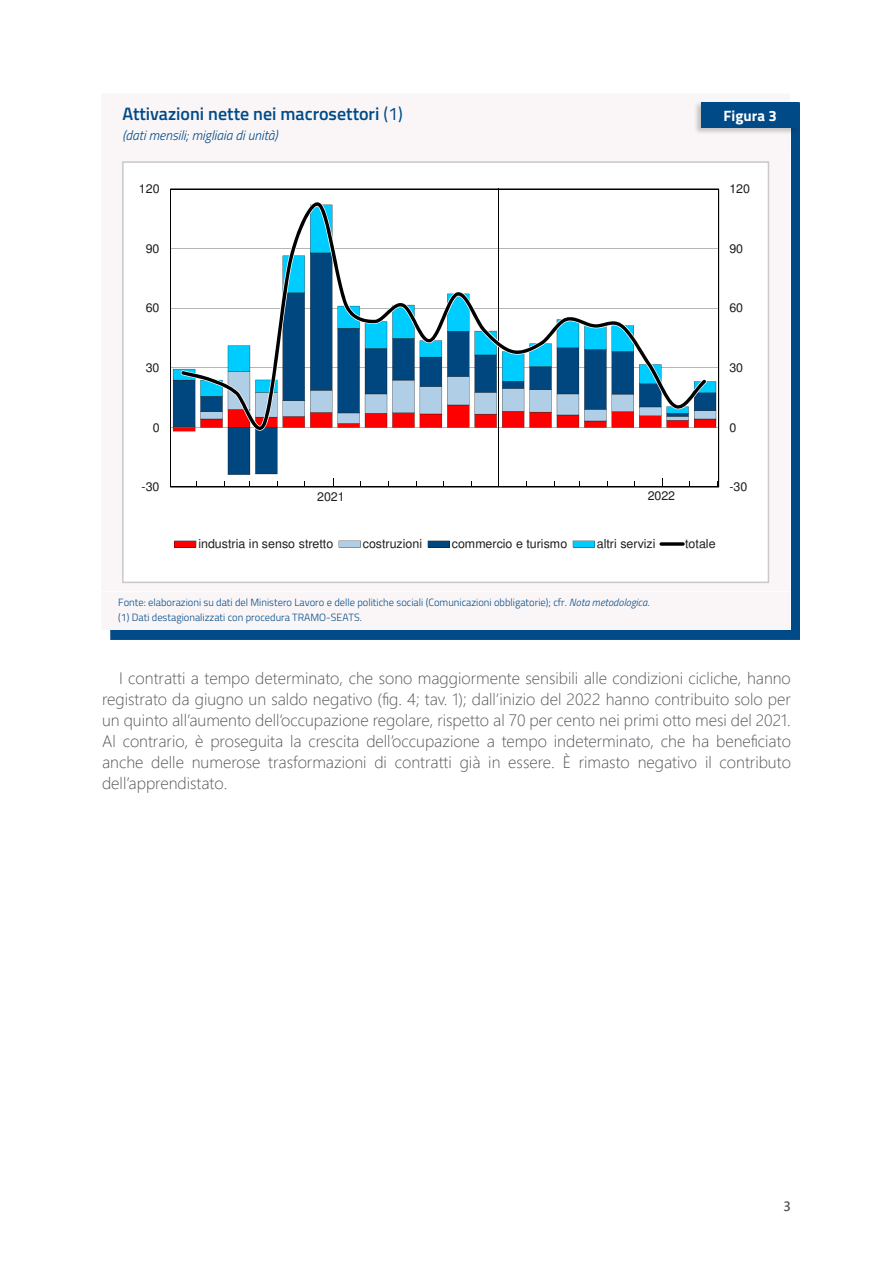
<style>
.page{position:relative;width:893px;height:1263px;background:#fff}
.page>*{position:absolute;margin:0;border:0;box-sizing:border-box;transform-origin:0 0}
.t1{font:600 18px "Titillium";color:#004a87}
.t2{font:300 16.5px/21px "Segoe UI";color:#54555a;text-align:justify}
.t3{font:700 15px "Titillium";color:#fff}
.t4{font:italic 300 13.5px "Titillium";color:#004a87}
.t5{font:600 13.5px "Segoe UI";color:#54555a}
.t6{font:12.45px "Helvetica";color:#1d1d1b}
.t7{font:300 10.5px/15.5px "Titillium";color:#004a87}
.t8{font:700 9px "Helvetica";letter-spacing:-.01em;color:#1d1d1b}
.s1{font-weight:400}
.s2{font-style:italic}
.s3{color:#00e1f8}
</style>
<div class="page">
<div style="left:110px;top:102px;width:689px;height:537px;background:#004a87"></div>
<div style="left:110px;top:102px;width:680px;height:528px;background:#faf6f7"></div>
<hr style="left:790px;top:153px;width:1px;height:438px;background:#fff">
<hr style="left:101px;top:591px;width:689px;height:1px;background:#fff">
<div style="left:123px;top:162px;width:645px;height:420px;background:#fff"></div>
<svg style="left:171px;top:248px;width:547px;height:239px"></svg>
<svg style="left:173px;top:413px;width:543px;height:62px"></svg>
<svg style="left:173px;top:248px;width:543px;height:165px"></svg>
<hr style="left:171px;top:189px;width:548px;height:1px;background:#000">
<hr style="left:718px;top:189px;width:1px;height:298px;background:#000">
<hr style="left:170px;top:189px;width:1px;height:298px;background:#000">
<hr style="left:171px;top:487px;width:548px;height:1px;background:#000">
<hr style="left:498px;top:189px;width:1px;height:298px;background:#000">
<svg style="left:181px;top:202px;width:525px;height:228px"></svg>
<svg style="left:174px;top:541px;width:22px;height:6px"></svg>
<svg style="left:339px;top:541px;width:22px;height:6px"></svg>
<svg style="left:428px;top:541px;width:22px;height:6px"></svg>
<svg style="left:573px;top:541px;width:22px;height:6px"></svg>
<svg style="left:660px;top:542px;width:25px;height:4px"></svg>
<div style="left:122px;top:161px;width:647px;height:422px;border:2px solid #cac8cb"></div>
<div style="left:694px;top:101px;width:106px;height:34px;background:#1d1d1b;opacity:.25"></div>
<div style="left:701px;top:102px;width:98px;height:26px;background:#004a87"></div>
<p class="t1" style="left:122px;top:100px;width:282px">Attivazioni nette nei macrosettori <span class="s1">(1)</span></p>
<p class="t4" style="left:122px;top:126px;width:157px">(dati mensili; migliaia di unità)</p>
<p class="t3" style="left:724px;top:104px;width:55px">Figura 3</p>
<p class="t6" style="left:139px;top:184px;width:22px">120</p>
<p class="t6" style="left:729px;top:184px;width:22px">120</p>
<p class="t6" style="left:146px;top:244px;width:15px">90</p>
<p class="t6" style="left:729px;top:244px;width:15px">90</p>
<p class="t6" style="left:146px;top:303px;width:15px">60</p>
<p class="t6" style="left:729px;top:303px;width:15px">60</p>
<p class="t6" style="left:146px;top:363px;width:15px">30</p>
<p class="t6" style="left:153px;top:422px;width:8px">0</p>
<p class="t6" style="left:729px;top:363px;width:15px">30</p>
<p class="t6" style="left:729px;top:422px;width:8px">0</p>
<p class="t6" style="left:142px;top:482px;width:19px">-30</p>
<p class="t6" style="left:317px;top:491px;width:29px">2021</p>
<p class="t6" style="left:648px;top:491px;width:29px">2022</p>
<p class="t6" style="left:729px;top:482px;width:19px">-30</p>
<p class="t6" style="left:198px;top:539px;width:136px">industria in senso stretto</p>
<p class="t6" style="left:363px;top:539px;width:61px">costruzioni</p>
<p class="t6" style="left:452px;top:539px;width:117px">commercio e turismo</p>
<p class="t6" style="left:597px;top:539px;width:60px">altri servizi</p>
<p class="t6" style="left:685px;top:539px;width:32px">totale</p>
<p class="t7" style="left:118px;top:594px;width:533px">Fonte: elaborazioni su dati del Ministero Lavoro e delle politiche sociali (Comunicazioni obbligatorie); cfr. <span class="s2">Nota metodologica</span>. (1) Dati destagionalizzati con procedura TRAMO-SEATS.</p>
<p class="t2" style="left:102px;top:666px;width:690px;text-indent:17px">I contratti a tempo determinato, che sono maggiormente sensibili alle condizioni cicliche, hanno registrato da giugno un saldo negativo (fig. 4; tav. 1); dall’inizio del 2022 hanno contribuito solo per un quinto all’aumento dell’occupazione regolare, rispetto al 70 per cento nei primi otto mesi del 2021.<br>Al contrario, è proseguita la crescita dell’occupazione a tempo indeterminato, che ha beneficiato anche delle numerose trasformazioni di contratti già in essere. È rimasto negativo il contributo dell’apprendistato.</p>
<p class="t8" style="left:146px;top:779px;width:51px">NERO_<span class="s3">BLU</span></p>
<p class="t5" style="left:784px;top:1193px;width:9px">3</p>
</div>
